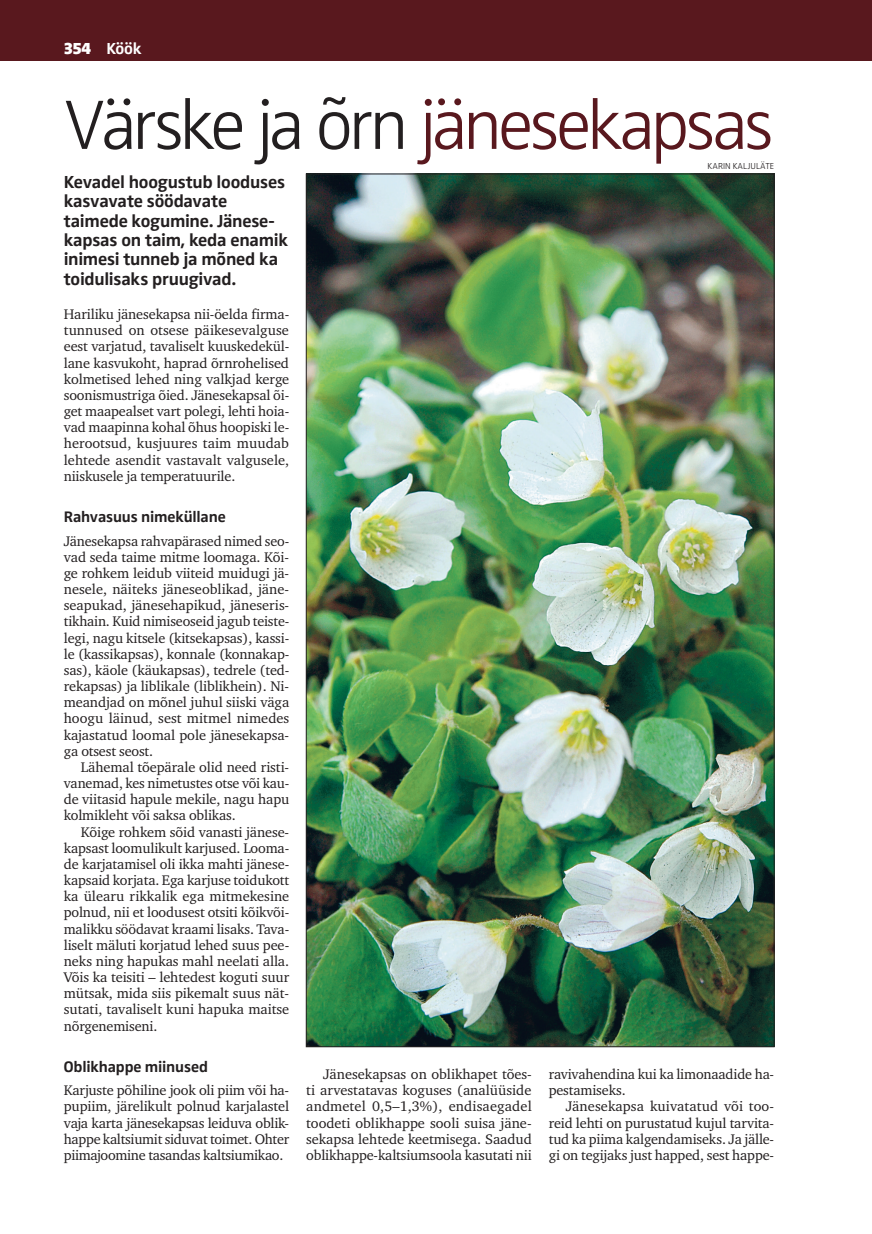
<style>
.page{position:relative;width:872px;height:1234px;background:#fff}
.page>*{position:absolute;margin:0;border:0;box-sizing:border-box;transform-origin:0 0}
.t1{font:300 72px "Zwo Pro";letter-spacing:-.06em;color:#59181e}
.t2{font:700 18px/19.5px "Zwo Pro";letter-spacing:-.015em;color:#231f20}
.t3{font:700 16.5px "Zwo Pro";color:#fff}
.t4{font:700 15.75px "Zwo Pro";letter-spacing:-.01em;color:#231f20}
.t5{font:14.25px/16.2px "Charter ITC";letter-spacing:-.01em;color:#231f20;text-align:justify}
.t6{font:300 9px "Zwo Pro";color:#231f20}
.s1{font-weight:900}
.s2{color:#231f20}
</style>
<div class="page">
<div style="left:0;top:0;width:872px;height:60px;background:#59181e"></div>
<img style="left:308px;top:176px;width:464px;height:868px">
<p class="t3" style="left:64px;top:39px;width:79px"><span class="s1">354</span> Köök</p>
<h1 class="t1" style="left:64px;top:84px;width:712px"><span class="s2">Värske ja õrn</span> jänesekapsas</h1>
<p class="t6" style="left:707px;top:161px;width:68px">KARIN KALJULÄTE</p>
<p class="t2" style="left:64px;top:172px;width:226px">Kevadel hoogustub looduses kasvavate söödavate taimede kogumine. Jänese&shy;kapsas on taim, keda enamik inimesi tunneb ja mõned ka toidulisaks pruugivad.</p>
<p class="t5" style="left:64px;top:306px;width:227px">Hariliku jänesekapsa nii-öelda firma&shy;tunnused on otsese päikesevalguse eest varjatud, tavaliselt kuuskedekül&shy;lane kasvukoht, haprad õrnrohelised kolmetised lehed ning valkjad kerge soonismustriga õied. Jänesekapsal õi&shy;get maapealset vart polegi, lehti hoia&shy;vad maapinna kohal õhus hoopiski le&shy;herootsud, kusjuures taim muudab lehtede asendit vastavalt valgusele, niiskusele ja temperatuurile.</p>
<p class="t4" style="left:64px;top:507px;width:163px">Rahvasuus nimeküllane</p>
<p class="t5" style="left:64px;top:532px;width:227px">Jänesekapsa rahvapärased nimed seo&shy;vad seda taime mitme loomaga. Kõi&shy;ge rohkem leidub viiteid muidugi jä&shy;nesele, näiteks jäneseoblikad, jäne&shy;seapukad, jänesehapikud, jäneseris&shy;tikhain. Kuid nimiseoseid jagub teiste&shy;legi, nagu kitsele (kitsekapsas), kassi&shy;le (kassikapsas), konnale (konnakap&shy;sas), käole (käukapsas), tedrele (ted&shy;rekapsas) ja liblikale (liblikhein). Ni&shy;meandjad on mõnel juhul siiski väga hoogu läinud, sest mitmel nimedes kajastatud loomal pole jänesekapsa&shy;ga otsest seost.</p>
<p class="t5" style="left:64px;top:758px;width:227px;text-indent:17px">Lähemal tõepärale olid need risti&shy;vanemad, kes nimetustes otse või kau&shy;de viitasid hapule mekile, nagu hapu kolmikleht või saksa oblikas.</p>
<p class="t5" style="left:64px;top:823px;width:227px;text-indent:17px">Kõige rohkem sõid vanasti jänese&shy;kapsast loomulikult karjused. Looma&shy;de karjatamisel oli ikka mahti jänese&shy;kapsaid korjata. Ega karjuse toidukott ka ülearu rikkalik ega mitmekesine polnud, nii et loodusest otsiti kõikvõi&shy;malikku söödavat kraami lisaks. Tava&shy;liselt mäluti korjatud lehed suus pee&shy;neks ning hapukas mahl neelati alla.<br>Võis ka teisiti – lehtedest koguti suur mütsak, mida siis pikemalt suus nät&shy;sutati, tavaliselt kuni hapuka maitse nõrgenemiseni.</p>
<p class="t4" style="left:64px;top:1057px;width:146px">Oblikhappe miinused</p>
<p class="t5" style="left:64px;top:1081px;width:227px">Karjuste põhiline jook oli piim või ha&shy;pupiim, järelikult polnud karjalastel vaja karta jänesekapsas leiduva oblik&shy;happe kaltsiumit siduvat toimet. Ohter piimajoomine tasandas kaltsiumikao.</p>
<p class="t5" style="left:306px;top:1065px;width:227px;text-indent:17px">Jänesekapsas on oblikhapet tões&shy;ti arvestatavas koguses (analüüside andmetel 0,5–1,3%), endisaegadel toodeti oblikhappe sooli suisa jäne&shy;sekapsa lehtede keetmisega. Saadud oblikhappe-kaltsiumsoola kasutati nii</p>
<p class="t5" style="left:549px;top:1065px;width:227px">ravivahendina kui ka limonaadide ha&shy;pestamiseks.</p>
<p class="t5" style="left:549px;top:1098px;width:227px;text-indent:17px">Jänesekapsa kuivatatud või too&shy;reid lehti on purustatud kujul tarvita&shy;tud ka piima kalgendamiseks. Ja jälle&shy;gi on tegijaks just happed, sest happe-</p>
</div>
